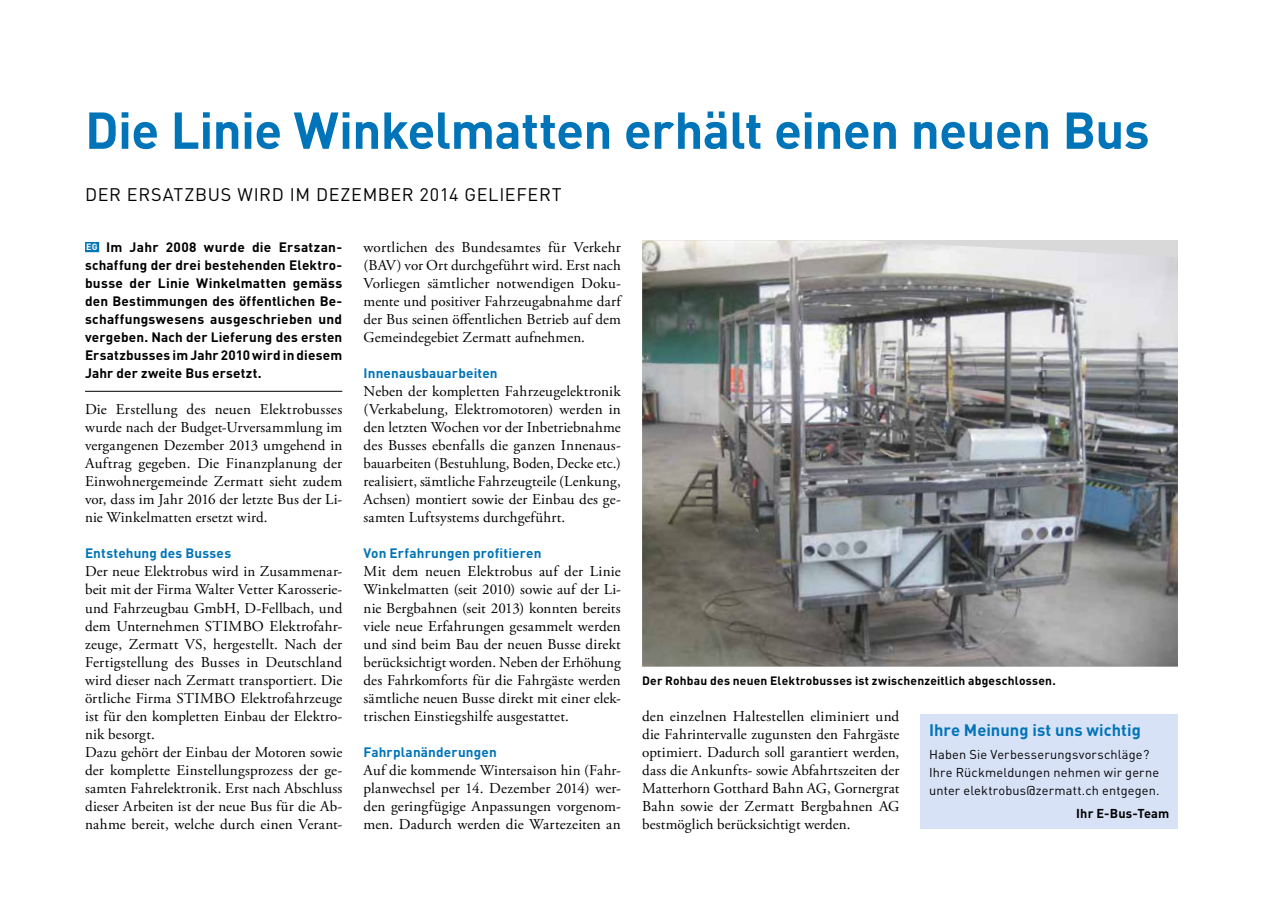
<style>
.page{position:relative;width:1263px;height:920px;background:#fff}
.page>*{position:absolute;margin:0;border:0;box-sizing:border-box;transform-origin:0 0}
.t1{font:700 51px "DIN";letter-spacing:-.015em;color:#0074b8}
.t2{font:18px "DIN";letter-spacing:.035em;color:#000}
.t3{font:700 16.5px "DIN";color:#0074b8}
.t4{font:15px/18px "Adobe Garamond Pro";letter-spacing:.01em;color:#000;text-align:justify}
.t5{font:700 13.5px/18px "DIN";letter-spacing:.015em;color:#000;text-align:justify}
.t6{font:700 13.5px "DIN";letter-spacing:.01em;color:#0074b8}
.t7{font:12.75px/18.3px "DIN";letter-spacing:.015em;color:#000}
.t8{font:700 12.75px "DIN";letter-spacing:.015em;color:#000}
.t9{font:700 12px "DIN";letter-spacing:.02em;color:#000}
.s1{font-size:9px;color:#fff}
</style>
<div class="page">
<div style="left:85px;top:242px;width:14px;height:10px;background:#0074b8"></div>
<hr style="left:85px;top:391px;width:257px;height:1px;background:#000">
<div style="left:921px;top:713px;width:257px;height:115px;background:#d8e2f7"></div>
<img style="left:642px;top:240px;width:536px;height:426px">
<h1 class="t1" style="left:85px;top:97px;width:1066px">Die Linie Winkelmatten erhält einen neuen Bus</h1>
<p class="t2" style="left:85px;top:183px;width:478px">DER ERSATZBUS WIRD IM DEZEMBER 2014 GELIEFERT</p>
<p class="t5" style="left:85px;top:238px;width:259px"><span class="s1">EG</span> Im Jahr 2008 wurde die Ersatzan&shy;schaffung der drei bestehenden Elektro&shy;busse der Linie Winkelmatten gemäss den Bestimmungen des öffentlichen Be&shy;schaffungswesens ausgeschrieben und vergeben. Nach der Lieferung des ersten Ersatzbusses im Jahr 2010 wird in diesem Jahr der zweite Bus ersetzt.</p>
<p class="t4" style="left:85px;top:401px;width:259px">Die Erstellung des neuen Elektrobusses wurde nach der Budget-Urversammlung im vergangenen Dezember 2013 umgehend in Auftrag gegeben. Die Finanzplanung der Einwohnergemeinde Zermatt sieht zudem vor, dass im Jahr 2016 der letzte Bus der Li&shy;nie Winkelmatten ersetzt wird.</p>
<p class="t6" style="left:85px;top:544px;width:148px">Entstehung des Busses</p>
<p class="t4" style="left:85px;top:563px;width:259px;text-align:left">Der neue Elektrobus wird in Zusammenar&shy;beit mit der Firma Walter Vetter Karosserie&shy;und Fahrzeugbau GmbH, D-Fellbach, und dem Unternehmen STIMBO Elektrofahr&shy;zeuge, Zermatt VS, hergestellt. Nach der Fertigstellung des Busses in Deutschland wird dieser nach Zermatt transportiert. Die örtliche Firma STIMBO Elektrofahrzeuge ist für den kompletten Einbau der Elektro&shy;nik besorgt.<br>Dazu gehört der Einbau der Motoren sowie der komplette Einstellungsprozess der ge&shy;samten Fahrelektronik. Erst nach Abschluss dieser Arbeiten ist der neue Bus für die Ab&shy;nahme bereit, welche durch einen Verant-</p>
<p class="t4" style="left:364px;top:239px;width:259px">wortlichen des Bundesamtes für Verkehr (BAV) vor Ort durchgeführt wird. Erst nach Vorliegen sämtlicher notwendigen Doku&shy;mente und positiver Fahrzeugabnahme darf der Bus seinen öffentlichen Betrieb auf dem Gemeindegebiet Zermatt aufnehmen.</p>
<p class="t6" style="left:364px;top:364px;width:136px">Innenausbauarbeiten</p>
<p class="t4" style="left:364px;top:383px;width:259px">Neben der kompletten Fahrzeugelektronik (Verkabelung, Elektromotoren) werden in den letzten Wochen vor der Inbetriebnahme des Busses ebenfalls die ganzen Innenaus&shy;bauarbeiten (Bestuhlung, Boden, Decke etc.) realisiert, sämtliche Fahrzeugteile (Lenkung, Achsen) montiert sowie der Einbau des ge&shy;samten Luftsystems durchgeführt.</p>
<p class="t6" style="left:364px;top:544px;width:179px">Von Erfahrungen profitieren</p>
<p class="t4" style="left:364px;top:563px;width:259px">Mit dem neuen Elektrobus auf der Linie Winkelmatten (seit 2010) sowie auf der Li&shy;nie Bergbahnen (seit 2013) konnten bereits viele neue Erfahrungen gesammelt werden und sind beim Bau der neuen Busse direkt berücksichtigt worden. Neben der Erhöhung des Fahrkomforts für die Fahrgäste werden sämtliche neuen Busse direkt mit einer elek&shy;trischen Einstiegshilfe ausgestattet.</p>
<p class="t6" style="left:364px;top:742px;width:135px">Fahrplanänderungen</p>
<p class="t4" style="left:364px;top:761px;width:259px">Auf die kommende Wintersaison hin (Fahr&shy;planwechsel per 14. Dezember 2014) wer&shy;den geringfügige Anpassungen vorgenom&shy;men. Dadurch werden die Wartezeiten an</p>
<p class="t9" style="left:642px;top:672px;width:415px">Der Rohbau des neuen Elektrobusses ist zwischenzeitlich abgeschlossen.</p>
<p class="t4" style="left:642px;top:707px;width:259px">den einzelnen Haltestellen eliminiert und die Fahrintervalle zugunsten den Fahrgäste optimiert. Dadurch soll garantiert werden, dass die Ankunfts- sowie Abfahrtszeiten der Matterhorn Gotthard Bahn AG, Gornergrat Bahn sowie der Zermatt Bergbahnen AG bestmöglich berücksichtigt werden.</p>
<p class="t3" style="left:929px;top:719px;width:213px">Ihre Meinung ist uns wichtig</p>
<p class="t7" style="left:929px;top:744px;width:232px">Haben Sie Verbesserungsvorschläge?<br>Ihre Rückmeldungen nehmen wir gerne unter elektrobus@zermatt.ch entgegen.</p>
<p class="t8" style="left:1076px;top:804px;width:95px">Ihr E-Bus-Team</p>
</div>
